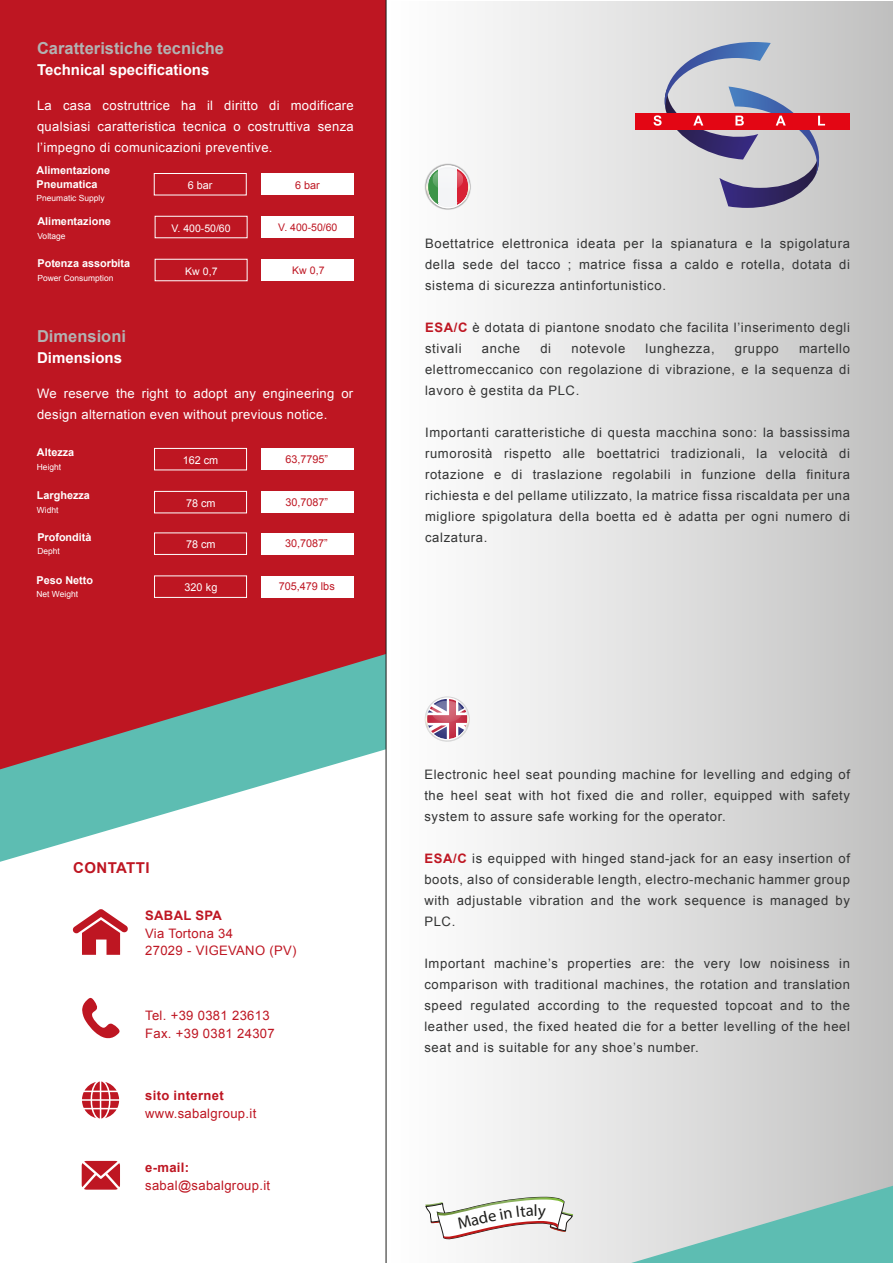
<style>
.page{position:relative;width:893px;height:1263px;background:#fff}
.page>*{position:absolute;margin:0;border:0;box-sizing:border-box;transform-origin:0 0}
.t1{font:700 16.5px "Arial";color:#b2b2b2}
.t2{font:700 15px "Arial";color:#fff}
.t3{font:700 15px "Arial";letter-spacing:.025em;color:#be1622}
.t4{font:13.05px/21px "Arial";letter-spacing:.05em;color:#333434;text-align:justify}
.t5{font:13.05px/21px "Arial";letter-spacing:.025em;color:#fff;text-align:justify}
.t6{font:13.05px/17.5px "Arial";letter-spacing:.025em;color:#be1622}
.t7{font:700 13.05px "Arial";letter-spacing:.025em;color:#be1622}
.t8{font:700 10.8px/13.8px "Arial";color:#fff}
.t9{font:10.8px "Arial";color:#be1622}
.t10{font:10.8px "Arial";color:#fff}
.t11{font:10.5px "Arial";color:#fff}
.t12{font:10.5px "Arial";color:#be1622}
.t13{font:8.4px "Arial";color:#fff}
.s1{font-weight:700;color:#be1622}
</style>
<div class="page">
<div style="left:386px;top:1px;width:507px;height:1262px;background:linear-gradient(to right,#fff,#c2c2c2)"></div>
<div style="left:635px;top:113px;width:214px;height:16px;background:#e30614"></div>
<svg style="left:653px;top:42px;width:172px;height:166px;background:#b9a6b4"></svg>
<svg style="left:0;top:776px;width:386px;height:86px"></svg>
<svg style="left:0;top:0;width:386px;height:776px;background:#b6252f"></svg>
<svg style="left:596px;top:1182px;width:297px;height:81px;background:#a6cec9"></svg>
<svg style="left:82px;top:998px;width:38px;height:41px"></svg>
<svg style="left:82px;top:1081px;width:37px;height:37px"></svg>
<svg style="left:82px;top:1161px;width:38px;height:29px"></svg>
<svg style="left:72px;top:909px;width:56px;height:46px"></svg>
<svg style="left:425px;top:164px;width:45px;height:45px"></svg>
<svg style="left:425px;top:696px;width:45px;height:49px"></svg>
<div style="left:262px;top:216px;width:92px;height:22px;background:#fff"></div>
<div style="left:155px;top:216px;width:92px;height:22px;border:1px solid #fff"></div>
<div style="left:262px;top:259px;width:92px;height:22px;background:#fff"></div>
<div style="left:155px;top:259px;width:92px;height:22px;border:1px solid #fff"></div>
<div style="left:261px;top:448px;width:92px;height:22px;background:#fff"></div>
<div style="left:154px;top:448px;width:93px;height:22px;border:1px solid #fff"></div>
<div style="left:261px;top:491px;width:92px;height:22px;background:#fff"></div>
<div style="left:154px;top:491px;width:93px;height:22px;border:1px solid #fff"></div>
<div style="left:261px;top:533px;width:92px;height:21px;background:#fff"></div>
<div style="left:154px;top:533px;width:93px;height:22px;border:1px solid #fff"></div>
<div style="left:261px;top:576px;width:92px;height:21px;background:#fff"></div>
<div style="left:154px;top:576px;width:93px;height:22px;border:1px solid #fff"></div>
<hr style="left:386px;top:0;width:1px;height:1263px;background:#1d1d1b">
<div style="left:261px;top:173px;width:92px;height:22px;background:#fff"></div>
<div style="left:154px;top:173px;width:93px;height:22px;border:1px solid #fff"></div>
<svg style="left:425px;top:1197px;width:148px;height:43px"></svg>
<p class="t1" style="left:37px;top:37px;width:189px">Caratteristiche tecniche</p>
<p class="t2" style="left:37px;top:60px;width:174px">Technical specifications</p>
<p class="t5" style="left:37px;top:95px;width:318px">La casa costruttrice ha il diritto di modificare qualsiasi caratteristica tecnica o costruttiva senza l’impegno di comunicazioni preventive.</p>
<p class="t8" style="left:37px;top:163px;width:75px">Alimentazione<br>Pneumatica</p>
<p class="t13" style="left:37px;top:193px;width:69px">Pneumatic Supply</p>
<p class="t8" style="left:37px;top:214px;width:75px">Alimentazione</p>
<p class="t13" style="left:37px;top:230px;width:30px">Voltage</p>
<p class="t8" style="left:37px;top:256px;width:94px">Potenza assorbita</p>
<p class="t13" style="left:37px;top:272px;width:77px">Power Consumption</p>
<p class="t1" style="left:37px;top:325px;width:90px">Dimensioni</p>
<p class="t2" style="left:37px;top:347px;width:87px">Dimensions</p>
<p class="t10" style="left:188px;top:178px;width:26px">6 bar</p>
<p class="t9" style="left:295px;top:178px;width:26px">6 bar</p>
<p class="t11" style="left:171px;top:221px;width:61px">V. 400-50/60</p>
<p class="t12" style="left:278px;top:221px;width:61px">V. 400-50/60</p>
<p class="t11" style="left:185px;top:264px;width:34px">Kw 0,7</p>
<p class="t12" style="left:292px;top:264px;width:34px">Kw 0,7</p>
<p class="t5" style="left:37px;top:383px;width:318px">We reserve the right to adopt any engineering or design alternation even without previous notice.</p>
<p class="t8" style="left:37px;top:446px;width:39px">Altezza</p>
<p class="t13" style="left:37px;top:461px;width:26px">Height</p>
<p class="t8" style="left:37px;top:489px;width:55px">Larghezza</p>
<p class="t13" style="left:37px;top:504px;width:23px">Widht</p>
<p class="t8" style="left:37px;top:530px;width:56px">Profondità</p>
<p class="t13" style="left:37px;top:546px;width:24px">Depht</p>
<p class="t8" style="left:37px;top:573px;width:58px">Peso Netto</p>
<p class="t13" style="left:37px;top:589px;width:43px">Net Weight</p>
<p class="t10" style="left:183px;top:453px;width:37px">162 cm</p>
<p class="t10" style="left:186px;top:496px;width:31px">78 cm</p>
<p class="t10" style="left:186px;top:538px;width:31px">78 cm</p>
<p class="t10" style="left:184px;top:580px;width:35px">320 kg</p>
<p class="t9" style="left:285px;top:452px;width:44px">63,7795”</p>
<p class="t9" style="left:285px;top:495px;width:44px">30,7087”</p>
<p class="t9" style="left:285px;top:536px;width:44px">30,7087”</p>
<p class="t9" style="left:279px;top:579px;width:58px">705,479 lbs</p>
<p class="t3" style="left:73px;top:857px;width:78px">CONTATTI</p>
<p class="t7" style="left:145px;top:907px;width:78px">SABAL SPA</p>
<p class="t6" style="left:145px;top:924px;width:153px">Via Tortona 34<br>27029 - VIGEVANO (PV)</p>
<p class="t6" style="left:145px;top:1007px;width:131px">Tel. +39 0381 23613<br>Fax. +39 0381 24307</p>
<p class="t7" style="left:145px;top:1087px;width:80px">sito internet</p>
<p class="t6" style="left:145px;top:1105px;width:113px">www.sabalgroup.it</p>
<p class="t7" style="left:145px;top:1159px;width:46px">e-mail:</p>
<p class="t6" style="left:145px;top:1176px;width:127px">sabal@sabalgroup.it</p>
<p class="t4" style="left:425px;top:233px;width:426px">Boettatrice elettronica ideata per la spianatura e la spigolatura della sede del tacco ; matrice fissa a caldo e rotella, dotata di sistema di sicurezza antinfortunistico.</p>
<p class="t4" style="left:425px;top:317px;width:426px"><span class="s1">ESA/C</span> è dotata di piantone snodato che facilita l’inserimento degli stivali</p>
<p class="t4" style="left:425px;top:338px;width:426px;text-indent:374px">martello elettromeccanico con regolazione di vibrazione, e la sequenza di lavoro è gestita da PLC.</p>
<p class="t4" style="left:425px;top:422px;width:427px">Importanti caratteristiche di questa macchina sono: la bassissima rumorosità rispetto alle boettatrici tradizionali, la velocità di rotazione e di traslazione regolabili in funzione della finitura richiesta e del pellame utilizzato, la matrice fissa riscaldata per una migliore spigolatura della boetta ed è adatta per ogni numero di calzatura.</p>
<p class="t4" style="left:482px;top:338px;width:40px">anche</p>
<p class="t4" style="left:540px;top:338px;width:12px">di</p>
<p class="t4" style="left:571px;top:338px;width:55px">notevole</p>
<p class="t4" style="left:646px;top:338px;width:70px">lunghezza,</p>
<p class="t4" style="left:735px;top:338px;width:45px">gruppo</p>
<p class="t4" style="left:424px;top:764px;width:427px">Electronic heel seat pounding machine for levelling and edging of the heel seat with hot fixed die and roller, equipped with safety system to assure safe working for the operator.</p>
<p class="t4" style="left:424px;top:848px;width:427px"><span class="s1">ESA/C</span> is equipped with hinged stand-jack for an easy insertion of boots, also of considerable length, electro-mechanic hammer group with adjustable vibration and the work sequence is managed by PLC.</p>
<p class="t4" style="left:424px;top:953px;width:427px">Important machine’s properties are: the very low noisiness in comparison with traditional machines, the rotation and translation speed regulated according to the requested topcoat and to the leather used, the fixed heated die for a better levelling of the heel seat and is suitable for any shoe’s number.</p>
</div>
